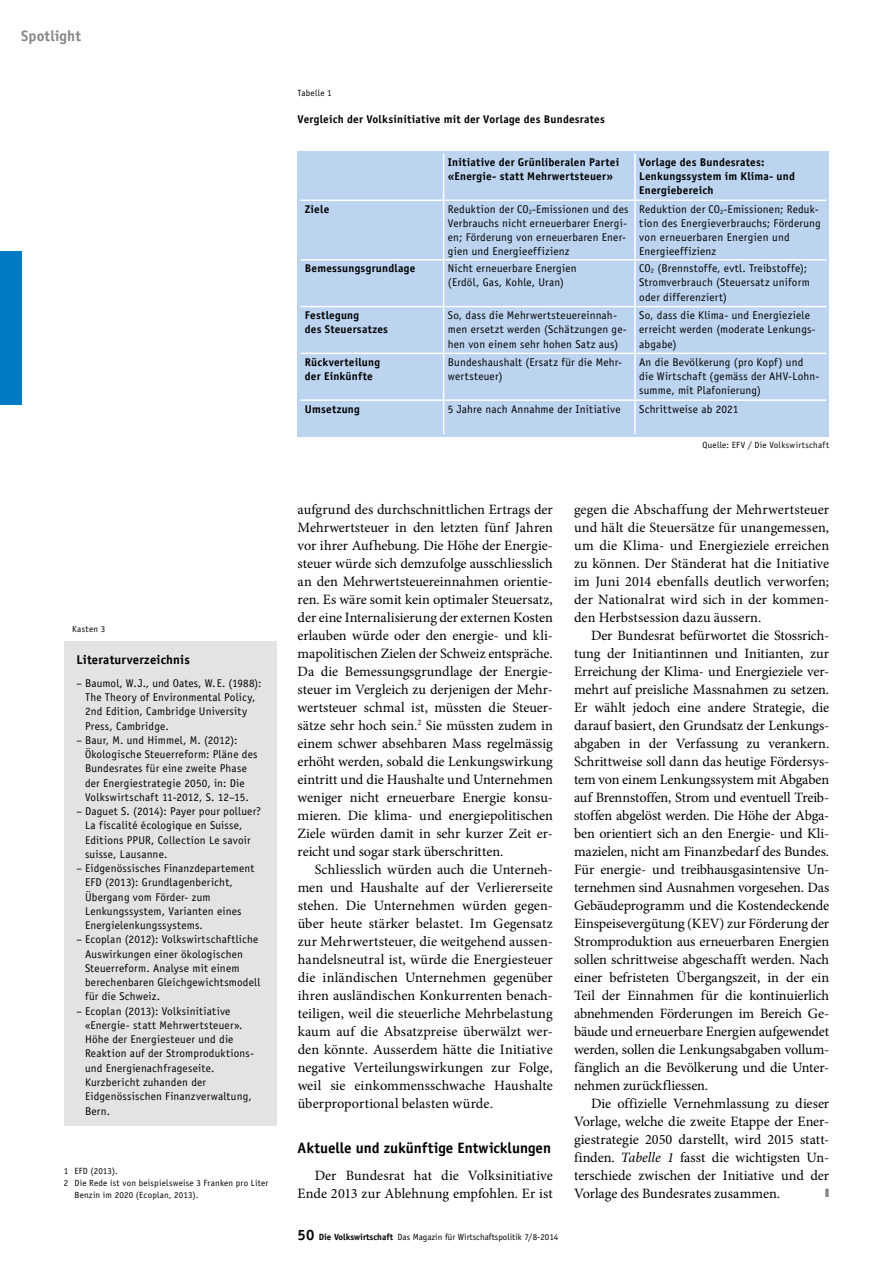
<style>
.page{position:relative;width:893px;height:1263px;background:#fff}
.page>*{position:absolute;margin:0;border:0;box-sizing:border-box;transform-origin:0 0}
.t1{font:700 15px "Officina Sans Std";letter-spacing:-.005em;color:#000}
.t2{font:700 15px "Officina Sans Std";letter-spacing:.01em;color:#868786}
.t3{font:14.25px/18px "Minion Pro";color:#000;text-align:justify}
.t4{font:700 12.75px "Officina Sans Std";letter-spacing:.015em;color:#000}
.t5{font:12px "Mathematical Pi LT Std";color:#868786;scale:.4 1}
.t6{font:11.25px/14.2px "Officina Sans Std";letter-spacing:.02em;color:#000}
.t7{font:700 11.25px/14.2px "Officina Sans Std";letter-spacing:.02em;color:#000}
.t8{font:9px "Officina Sans Std";letter-spacing:.02em;color:#000}
.t9{font:9px "Officina Sans Std";color:#000}
.s1{font-weight:700;font-size:15px}
.s2{font-weight:700}
.s3{font-style:italic}
</style>
<div class="page">
<div style="left:298px;top:151px;width:531px;height:286px;background:#bcd4f0"></div>
<hr style="left:443px;top:153px;width:1px;height:47px;background:#fff">
<hr style="left:634px;top:153px;width:2px;height:47px;background:#fff">
<hr style="left:301px;top:200px;width:143px;height:1px;background:#fff">
<hr style="left:444px;top:200px;width:191px;height:1px;background:#fff">
<hr style="left:443px;top:201px;width:1px;height:58px;background:#fff">
<hr style="left:635px;top:200px;width:191px;height:1px;background:#fff">
<hr style="left:634px;top:201px;width:2px;height:58px;background:#fff">
<hr style="left:301px;top:259px;width:143px;height:2px;background:#fff">
<hr style="left:444px;top:259px;width:191px;height:2px;background:#fff">
<hr style="left:443px;top:261px;width:1px;height:45px;background:#fff">
<hr style="left:635px;top:259px;width:191px;height:2px;background:#fff">
<hr style="left:634px;top:261px;width:2px;height:45px;background:#fff">
<hr style="left:301px;top:306px;width:143px;height:1px;background:#fff">
<hr style="left:444px;top:306px;width:191px;height:1px;background:#fff">
<hr style="left:443px;top:307px;width:1px;height:46px;background:#fff">
<hr style="left:635px;top:306px;width:191px;height:1px;background:#fff">
<hr style="left:634px;top:307px;width:2px;height:46px;background:#fff">
<hr style="left:301px;top:353px;width:143px;height:1px;background:#fff">
<hr style="left:444px;top:353px;width:191px;height:1px;background:#fff">
<hr style="left:443px;top:354px;width:1px;height:45px;background:#fff">
<hr style="left:635px;top:353px;width:191px;height:1px;background:#fff">
<hr style="left:634px;top:354px;width:2px;height:45px;background:#fff">
<hr style="left:301px;top:399px;width:143px;height:2px;background:#fff">
<hr style="left:444px;top:399px;width:191px;height:2px;background:#fff">
<hr style="left:443px;top:401px;width:1px;height:33px;background:#fff">
<hr style="left:635px;top:399px;width:191px;height:2px;background:#fff">
<hr style="left:634px;top:401px;width:2px;height:33px;background:#fff">
<div style="left:64px;top:641px;width:212px;height:484px;background:#e3e3e3"></div>
<div style="left:0;top:252px;width:21px;height:153px;background:#007ac3"></div>
<p class="t2" style="left:21px;top:26px;width:61px">Spotlight</p>
<p class="t8" style="left:72px;top:624px;width:35px">Kasten 3</p>
<p class="t4" style="left:77px;top:651px;width:115px">Literaturverzeichnis</p>
<p class="t6" style="left:85px;top:676px;width:178px;text-indent:-9px">– Baumol, W.J., und Oates, W.E. (1988):<br>The Theory of Environmental Policy,<br>2nd Edition, Cambridge University<br>Press, Cambridge.</p>
<p class="t6" style="left:85px;top:733px;width:174px;text-indent:-9px">– Baur, M. und Himmel, M. (2012):<br>Ökologische Steuerreform: Pläne des Bundesrates für eine zweite Phase der Energiestrategie 2050, in: Die Volkswirtschaft 11-2012, S. 12–15.</p>
<p class="t6" style="left:85px;top:804px;width:177px;text-indent:-9px">– Daguet S. (2014): Payer pour polluer?<br>La fiscalité écologique en Suisse,<br>Editions PPUR, Collection Le savoir suisse, Lausanne.</p>
<p class="t6" style="left:85px;top:861px;width:171px;text-indent:-9px">– Eidgenössisches Finanzdepartement<br>EFD (2013): Grundlagenbericht,<br>Übergang vom Förder- zum<br>Lenkungssystem, Varianten eines<br>Energielenkungssystems.</p>
<p class="t6" style="left:85px;top:932px;width:177px;text-indent:-9px">– Ecoplan (2012): Volkswirtschaftliche<br>Auswirkungen einer ökologischen<br>Steuerreform. Analyse mit einem berechenbaren Gleichgewichtsmodell für die Schweiz.</p>
<p class="t6" style="left:85px;top:1004px;width:171px;text-indent:-9px">– Ecoplan (2013): Volksinitiative «Energie- statt Mehrwertsteuer».<br>Höhe der Energiesteuer und die<br>Reaktion auf der Stromproduktions&shy;und Energienachfrageseite.<br>Kurzbericht zuhanden der<br>Eidgenössischen Finanzverwaltung,<br>Bern.</p>
<p class="t8" style="left:64px;top:1165px;width:56px">1 EFD (2013).</p>
<p class="t8" style="left:64px;top:1177px;width:206px">2 Die Rede ist von beispielsweise 3 Franken pro Liter</p>
<p class="t8" style="left:74px;top:1189px;width:126px">Benzin im 2020 (Ecoplan, 2013).</p>
<p class="t8" style="left:298px;top:87px;width:36px">Tabelle 1</p>
<p class="t7" style="left:298px;top:112px;width:309px">Vergleich der Volksinitiative mit der Vorlage des Bundesrates</p>
<p class="t7" style="left:448px;top:155px;width:173px">Initiative der Grünliberalen Partei «Energie- statt Mehrwertsteuer»</p>
<p class="t7" style="left:639px;top:155px;width:157px">Vorlage des Bundesrates:<br>Lenkungssystem im Klima- und<br>Energiebereich</p>
<p class="t7" style="left:305px;top:202px;width:26px">Ziele</p>
<p class="t6" style="left:448px;top:202px;width:182px">Reduktion der CO<sub>2</sub>-Emissionen und des Verbrauchs nicht erneuerbarer Energi&shy;en; Förderung von erneuerbaren Ener&shy;gien und Energieeffizienz</p>
<p class="t6" style="left:639px;top:202px;width:183px">Reduktion der CO<sub>2</sub>-Emissionen; Reduk&shy;tion des Energieverbrauchs; Förderung von erneuerbaren Energien und<br>Energieeffizienz</p>
<p class="t7" style="left:305px;top:261px;width:112px">Bemessungsgrundlage</p>
<p class="t6" style="left:448px;top:261px;width:130px">Nicht erneuerbare Energien (Erdöl, Gas, Kohle, Uran)</p>
<p class="t6" style="left:639px;top:261px;width:172px">CO<sub>2</sub> (Brennstoffe, evtl. Treibstoffe);<br>Stromverbrauch (Steuersatz uniform oder differenziert)</p>
<p class="t7" style="left:305px;top:308px;width:85px">Festlegung<br>des Steuersatzes</p>
<p class="t6" style="left:448px;top:308px;width:181px">So, dass die Mehrwertsteuereinnah&shy;men ersetzt werden (Schätzungen ge&shy;hen von einem sehr hohen Satz aus)</p>
<p class="t6" style="left:639px;top:308px;width:178px">So, dass die Klima- und Energieziele erreicht werden (moderate Lenkungs&shy;abgabe)</p>
<p class="t7" style="left:305px;top:355px;width:77px">Rückverteilung der Einkünfte</p>
<p class="t6" style="left:448px;top:355px;width:176px">Bundeshaushalt (Ersatz für die Mehr&shy;wertsteuer)</p>
<p class="t6" style="left:639px;top:355px;width:182px">An die Bevölkerung (pro Kopf) und die Wirtschaft (gemäss der AHV-Lohn&shy;summe, mit Plafonierung)</p>
<p class="t7" style="left:305px;top:401px;width:57px">Umsetzung</p>
<p class="t6" style="left:448px;top:402px;width:174px">5 Jahre nach Annahme der Initiative</p>
<p class="t6" style="left:639px;top:402px;width:101px">Schrittweise ab 2021</p>
<p class="t8" style="left:703px;top:440px;width:128px">Quelle: EFV / Die Volkswirtschaft</p>
<p class="t3" style="left:298px;top:500px;width:257px">aufgrund des durchschnittlichen Ertrags der Mehrwertsteuer in den letzten fünf Jahren vor ihrer Aufhebung. Die Höhe der Energie&shy;steuer würde sich demzufolge ausschliesslich an den Mehrwertsteuereinnahmen orientie&shy;ren. Es wäre somit kein optimaler Steuersatz, der eine Internalisierung der externen Kosten erlauben würde oder den energie- und kli&shy;mapolitischen Zielen der Schweiz entspräche.<br>Da die Bemessungsgrundlage der Energie&shy;steuer im Vergleich zu derjenigen der Mehr&shy;wertsteuer schmal ist, müssten die Steuer&shy;sätze sehr hoch sein.<sup>2</sup> Sie müssten zudem in einem schwer absehbaren Mass regelmässig erhöht werden, sobald die Lenkungswirkung eintritt und die Haushalte und Unternehmen weniger nicht erneuerbare Energie konsu&shy;mieren. Die klima- und energiepolitischen Ziele würden damit in sehr kurzer Zeit er&shy;reicht und sogar stark überschritten.</p>
<p class="t3" style="left:298px;top:860px;width:257px;text-indent:17px">Schliesslich würden auch die Unterneh&shy;men und Haushalte auf der Verliererseite stehen. Die Unternehmen würden gegen&shy;über heute stärker belastet. Im Gegensatz zur Mehrwertsteuer, die weitgehend aussen&shy;handelsneutral ist, würde die Energiesteuer die inländischen Unternehmen gegenüber ihren ausländischen Konkurrenten benach&shy;teiligen, weil die steuerliche Mehrbelastung kaum auf die Absatzpreise überwälzt wer&shy;den könnte. Ausserdem hätte die Initiative negative Verteilungswirkungen zur Folge, weil sie einkommensschwache Haushalte überproportional belasten würde.</p>
<p class="t1" style="left:298px;top:1138px;width:255px">Aktuelle und zukünftige Entwicklungen</p>
<p class="t3" style="left:298px;top:1166px;width:257px;text-align:right">Der Bundesrat hat die Volksinitiative<br>Ende 2013 zur Ablehnung empfohlen. Er ist</p>
<p class="t9" style="left:298px;top:1231px;width:262px"><span class="s1">50</span> <span class="s2">Die Volkswirtschaft</span> Das Magazin für Wirtschaftspolitik 7/8-2014</p>
<p class="t3" style="left:574px;top:500px;width:257px">gegen die Abschaffung der Mehrwertsteuer und hält die Steuersätze für unangemessen, um die Klima- und Energieziele erreichen zu können. Der Ständerat hat die Initiative im Juni 2014 ebenfalls deutlich verworfen; der Nationalrat wird sich in der kommen&shy;den Herbstsession dazu äussern.</p>
<p class="t3" style="left:574px;top:626px;width:257px;text-indent:17px">Der Bundesrat befürwortet die Stossrich&shy;tung der Initiantinnen und Initianten, zur Erreichung der Klima- und Energieziele ver&shy;mehrt auf preisliche Massnahmen zu setzen.<br>Er wählt jedoch eine andere Strategie, die darauf basiert, den Grundsatz der Lenkungs&shy;abgaben in der Verfassung zu verankern.<br>Schrittweise soll dann das heutige Fördersys&shy;tem von einem Lenkungssystem mit Abgaben auf Brennstoffen, Strom und eventuell Treib&shy;stoffen abgelöst werden. Die Höhe der Abga&shy;ben orientiert sich an den Energie- und Kli&shy;mazielen, nicht am Finanzbedarf des Bundes.<br>Für energie- und treibhausgasintensive Un&shy;ternehmen sind Ausnahmen vorgesehen. Das Gebäudeprogramm und die Kostendeckende Einspeisevergütung (KEV) zur Förderung der Stromproduktion aus erneuerbaren Energien sollen schrittweise abgeschafft werden. Nach einer befristeten Übergangszeit, in der ein Teil der Einnahmen für die kontinuierlich abnehmenden Förderungen im Bereich Ge&shy;bäude und erneuerbare Energien aufgewendet werden, sollen die Lenkungsabgaben vollum&shy;fänglich an die Bevölkerung und die Unter&shy;nehmen zurückfliessen.</p>
<p class="t3" style="left:574px;top:1094px;width:257px;text-indent:17px">Die offizielle Vernehmlassung zu dieser Vorlage, welche die zweite Etappe der Ener&shy;giestrategie 2050 darstellt, wird 2015 statt&shy;finden. <span class="s3">Tabelle 1</span> fasst die wichtigsten Un&shy;terschiede zwischen der Initiative und der Vorlage des Bundesrates zusammen.</p>
<p class="t5" style="left:825px;top:1185px;width:11px">■</p>
</div>
